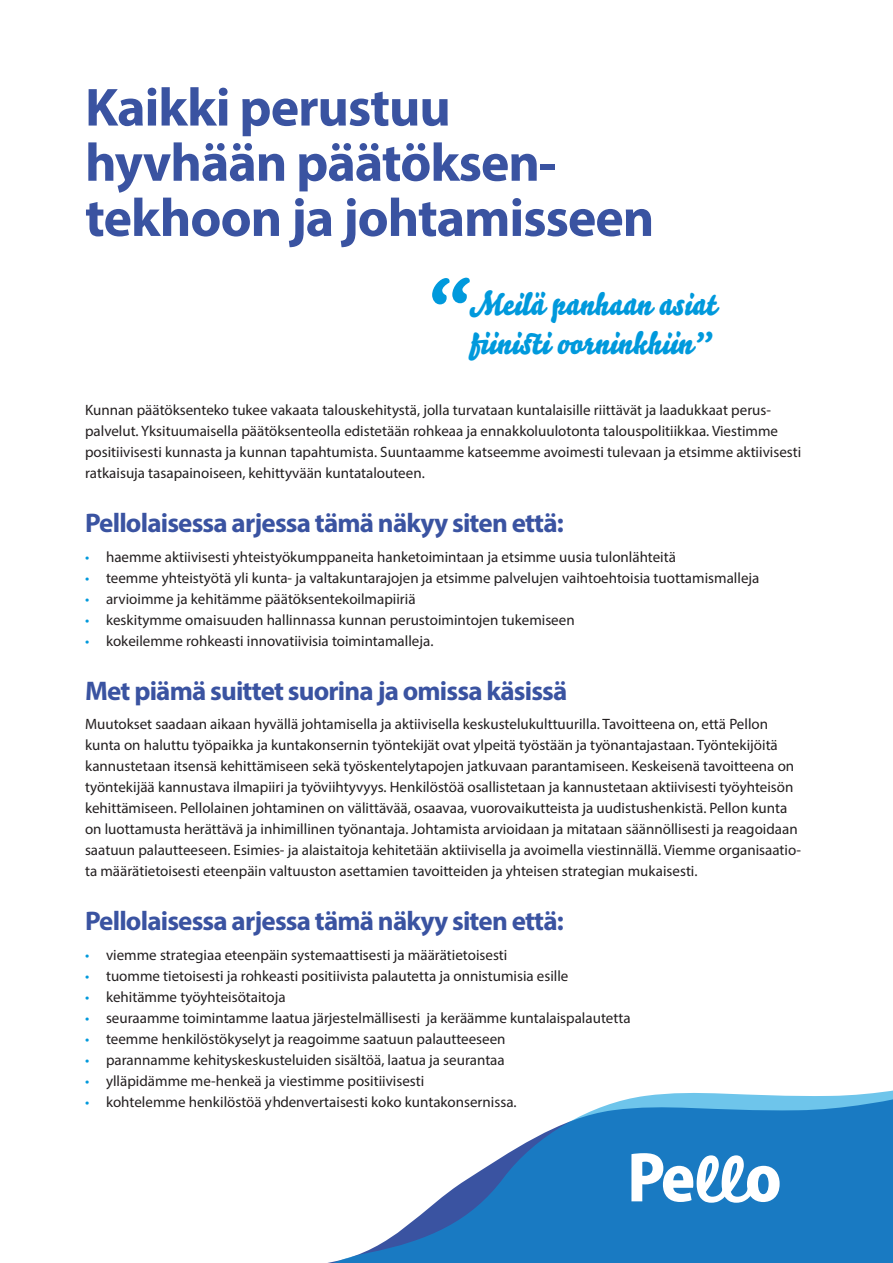
<style>
.page{position:relative;width:893px;height:1263px;background:#fff}
.page>*{position:absolute;margin:0;border:0;box-sizing:border-box;transform-origin:0 0}
.t1{font:76.5px "Bello Script Pro";color:#0099dc}
.t2{font:700 54px/55.2px "Myriad Pro";letter-spacing:-.02em;color:#3a53a1}
.t3{font:31.65px/39px "Bello Script Pro";color:#0099dc}
.t4{font:700 27px "Myriad Pro";letter-spacing:-.03em;color:#3a53a1}
.t5{font:15px/21px "Myriad Pro";color:#231f20}
.s1{color:#0099dc}
</style>
<div class="page">
<svg style="left:328px;top:1090px;width:565px;height:173px;fill:#197ac2"></svg>
<svg style="left:631px;top:1153px;width:149px;height:50px"></svg>
<h2 class="t2" style="left:85px;top:78px;width:571px">Kaikki perustuu hyvhään päätöksen&shy;tekhoon ja johtamisseen</h2>
<h1 class="t1" style="left:423px;top:244px;width:47px">“</h1>
<h3 class="t3" style="left:470px;top:284px;width:248px">Meilä panhaan asiat fiinisti oorninkhiin”</h3>
<p class="t5" style="left:85px;top:399px;width:718px">Kunnan päätöksenteko tukee vakaata talouskehitystä, jolla turvataan kuntalaisille riittävät ja laadukkaat perus&shy;palvelut. Yksituumaisella päätöksenteolla edistetään rohkeaa ja ennakkoluulotonta talouspolitiikkaa. Viestimme positiivisesti kunnasta ja kunnan tapahtumista. Suuntaamme katseemme avoimesti tulevaan ja etsimme aktiivisesti ratkaisuja tasapainoiseen, kehittyvään kuntatalouteen.</p>
<h3 class="t4" style="left:85px;top:505px;width:480px">Pellolaisessa arjessa tämä näkyy siten että:</h3>
<p class="t5" style="left:85px;top:546px;width:592px"><span class="s1">•</span> haemme aktiivisesti yhteistyökumppaneita hanketoimintaan ja etsimme uusia tulonlähteitä</p>
<p class="t5" style="left:85px;top:567px;width:676px"><span class="s1">•</span> teemme yhteistyötä yli kunta- ja valtakuntarajojen ja etsimme palvelujen vaihtoehtoisia tuottamismalleja</p>
<p class="t5" style="left:85px;top:588px;width:332px"><span class="s1">•</span> arvioimme ja kehitämme päätöksentekoilmapiiriä</p>
<p class="t5" style="left:85px;top:609px;width:491px"><span class="s1">•</span> keskitymme omaisuuden hallinnassa kunnan perustoimintojen tukemiseen</p>
<p class="t5" style="left:85px;top:630px;width:350px"><span class="s1">•</span> kokeilemme rohkeasti innovatiivisia toimintamalleja.</p>
<h3 class="t4" style="left:85px;top:673px;width:484px">Met piämä suittet suorina ja omissa käsissä</h3>
<p class="t5" style="left:85px;top:713px;width:717px">Muutokset saadaan aikaan hyvällä johtamisella ja aktiivisella keskustelukulttuurilla. Tavoitteena on, että Pellon kunta on haluttu työpaikka ja kuntakonsernin työntekijät ovat ylpeitä työstään ja työnantajastaan. Työntekijöitä kannustetaan itsensä kehittämiseen sekä työskentelytapojen jatkuvaan parantamiseen. Keskeisenä tavoitteena on työntekijää kannustava ilmapiiri ja työviihtyvyys. Henkilöstöä osallistetaan ja kannustetaan aktiivisesti työyhteisön kehittämiseen. Pellolainen johtaminen on välittävää, osaavaa, vuorovaikutteista ja uudistushenkistä. Pellon kunta on luottamusta herättävä ja inhimillinen työnantaja. Johtamista arvioidaan ja mitataan säännöllisesti ja reagoidaan saatuun palautteeseen. Esimies- ja alaistaitoja kehitetään aktiivisella ja avoimella viestinnällä. Viemme organisaatio&shy;ta määrätietoisesti eteenpäin valtuuston asettamien tavoitteiden ja yhteisen strategian mukaisesti.</p>
<h3 class="t4" style="left:85px;top:903px;width:480px">Pellolaisessa arjessa tämä näkyy siten että:</h3>
<p class="t5" style="left:85px;top:944px;width:424px"><span class="s1">•</span> viemme strategiaa eteenpäin systemaattisesti ja määrätietoisesti</p>
<p class="t5" style="left:85px;top:965px;width:485px"><span class="s1">•</span> tuomme tietoisesti ja rohkeasti positiivista palautetta ja onnistumisia esille</p>
<p class="t5" style="left:85px;top:986px;width:202px"><span class="s1">•</span> kehitämme työyhteisötaitoja</p>
<p class="t5" style="left:85px;top:1007px;width:547px"><span class="s1">•</span> seuraamme toimintamme laatua järjestelmällisesti ja keräämme kuntalaispalautetta</p>
<p class="t5" style="left:85px;top:1028px;width:422px"><span class="s1">•</span> teemme henkilöstökyselyt ja reagoimme saatuun palautteeseen</p>
<p class="t5" style="left:85px;top:1049px;width:421px"><span class="s1">•</span> parannamme kehityskeskusteluiden sisältöä, laatua ja seurantaa</p>
<p class="t5" style="left:85px;top:1070px;width:341px"><span class="s1">•</span> ylläpidämme me-henkeä ja viestimme positiivisesti</p>
<p class="t5" style="left:85px;top:1091px;width:433px"><span class="s1">•</span> kohtelemme henkilöstöä yhdenvertaisesti koko kuntakonsernissa.</p>
</div>
